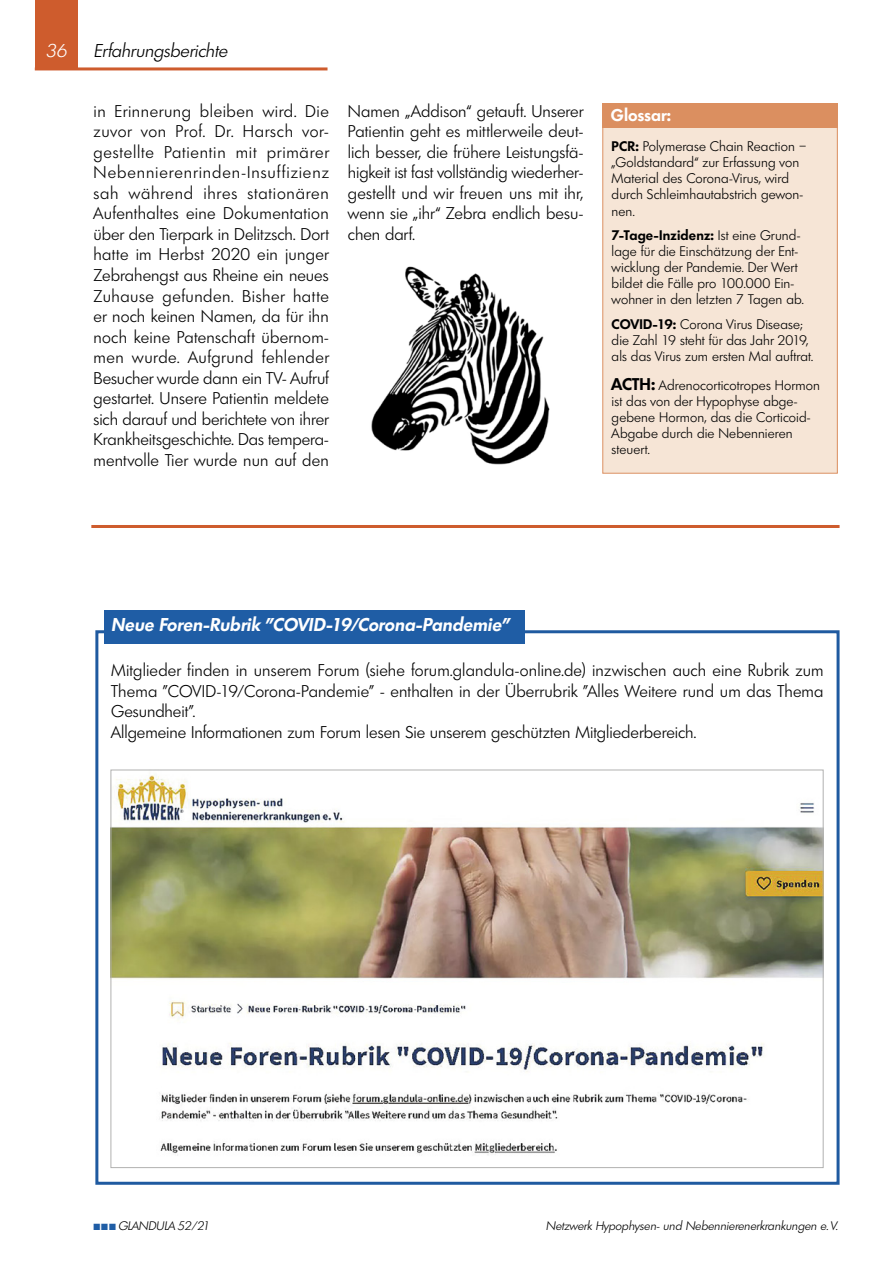
<style>
.page{position:relative;width:893px;height:1263px;background:#fff}
.page>*{position:absolute;margin:0;border:0;box-sizing:border-box;transform-origin:0 0}
.t1{font:italic 600 18px "Limerick";letter-spacing:.005em;color:#fff}
.t2{font:italic 300 18px "Limerick";letter-spacing:-.005em;color:#000}
.t3{font:italic 300 18px "Limerick";color:#fff}
.t4{font:300 16.5px/20.5px "Limerick";letter-spacing:.005em;color:#000;text-align:justify}
.t5{font:600 16.5px "Limerick";letter-spacing:.005em;color:#fff}
.t6{font:300 13.5px/16px "Limerick";letter-spacing:.01em;color:#000}
.t7{font:italic 300 12px "Limerick";color:#000}
.s1{font-weight:600}
.s2{font-weight:600;font-size:16.5px}
.s3{color:#1f5da5}
</style>
<div class="page">
<img style="left:113px;top:775px;width:708px;height:381px">
<div style="left:95px;top:630px;width:744px;height:555px;border:3px solid #1f5aa0"></div>
<div style="left:35px;top:0;width:42px;height:69px;background:#ce5c2d"></div>
<hr style="left:35px;top:67px;width:292px;height:3px;background:#ce5c2d">
<div style="left:603px;top:127px;width:234px;height:346px;background:#f6e5d6"></div>
<div style="left:602px;top:127px;width:236px;height:347px;border:1px solid #db8f60"></div>
<div style="left:602px;top:104px;width:236px;height:24px;background:#db8f60"></div>
<hr style="left:91px;top:525px;width:748px;height:3px;background:#ce5c2d">
<img style="left:371px;top:266px;width:179px;height:199px">
<div style="left:105px;top:610px;width:420px;height:34px;background:#1f5da5"></div>
<p class="t3" style="left:46px;top:39px;width:23px">36</p>
<p class="t2" style="left:94px;top:39px;width:135px">Erfahrungsberichte</p>
<p class="t4" style="left:94px;top:101px;width:237px">in Erinnerung bleiben wird. Die zuvor von Prof. Dr. Harsch vor&shy;gestellte Patientin mit primärer Nebennierenrinden-Insuffizienz sah während ihres stationären Aufenthaltes eine Dokumentation über den Tierpark in Delitzsch. Dort hatte im Herbst 2020 ein junger Zebrahengst aus Rheine ein neues Zuhause gefunden. Bisher hatte er noch keinen Namen, da für ihn noch keine Patenschaft übernom&shy;men wurde. Aufgrund fehlender Besucher wurde dann ein TV- Aufruf gestartet. Unsere Patientin meldete sich darauf und berichtete von ihrer Krankheitsgeschichte. Das tempera&shy;mentvolle Tier wurde nun auf den</p>
<p class="t4" style="left:348px;top:100px;width:237px">Namen „Addison“ getauft. Unserer Patientin geht es mittlerweile deut&shy;lich besser, die frühere Leistungsfä&shy;higkeit ist fast vollständig wiederher&shy;gestellt und wir freuen uns mit ihr, wenn sie „ihr“ Zebra endlich besu&shy;chen darf.</p>
<p class="t5" style="left:611px;top:104px;width:62px">Glossar:</p>
<p class="t6" style="left:612px;top:138px;width:197px"><span class="s1">PCR:</span> Polymerase Chain Reaction – „Goldstandard“ zur Erfassung von<br>Material des Corona-Virus, wird durch Schleimhautabstrich gewon&shy;nen.</p>
<p class="t6" style="left:612px;top:227px;width:194px"><span class="s1">7-Tage-Inzidenz:</span> Ist eine Grund&shy;lage für die Einschätzung der Ent&shy;wicklung der Pandemie. Der Wert bildet die Fälle pro 100.000 Ein&shy;wohner in den letzten 7 Tagen ab.</p>
<p class="t6" style="left:612px;top:316px;width:203px"><span class="s1">COVID-19:</span> Corona Virus Disease; die Zahl 19 steht für das Jahr 2019, als das Virus zum ersten Mal auftrat.</p>
<p class="t6" style="left:612px;top:377px;width:210px"><span class="s2">ACTH:</span> Adrenocorticotropes Hormon ist das von der Hypophyse abge&shy;gebene Hormon, das die Corticoid-<br>Abgabe durch die Nebennieren steuert.</p>
<p class="t1" style="left:111px;top:613px;width:400px">Neue Foren-Rubrik "COVID-19/Corona-Pandemie"</p>
<p class="t4" style="left:111px;top:660px;width:714px;text-align:left">Mitglieder finden in unserem Forum (siehe forum.glandula-online.de) inzwischen auch eine Rubrik zum Thema "COVID-19/Corona-Pandemie" - enthalten in der Überrubrik "Alles Weitere rund um das Thema Gesundheit".<br>Allgemeine Informationen zum Forum lesen Sie unserem geschützten Mitgliederbereich.</p>
<p class="t7" style="left:94px;top:1218px;width:118px"><span class="s3">■■■</span> GLANDULA 52/21</p>
<p class="t7" style="left:546px;top:1218px;width:293px">Netzwerk Hypophysen- und Nebennierenerkrankungen e. V.</p>
</div>
